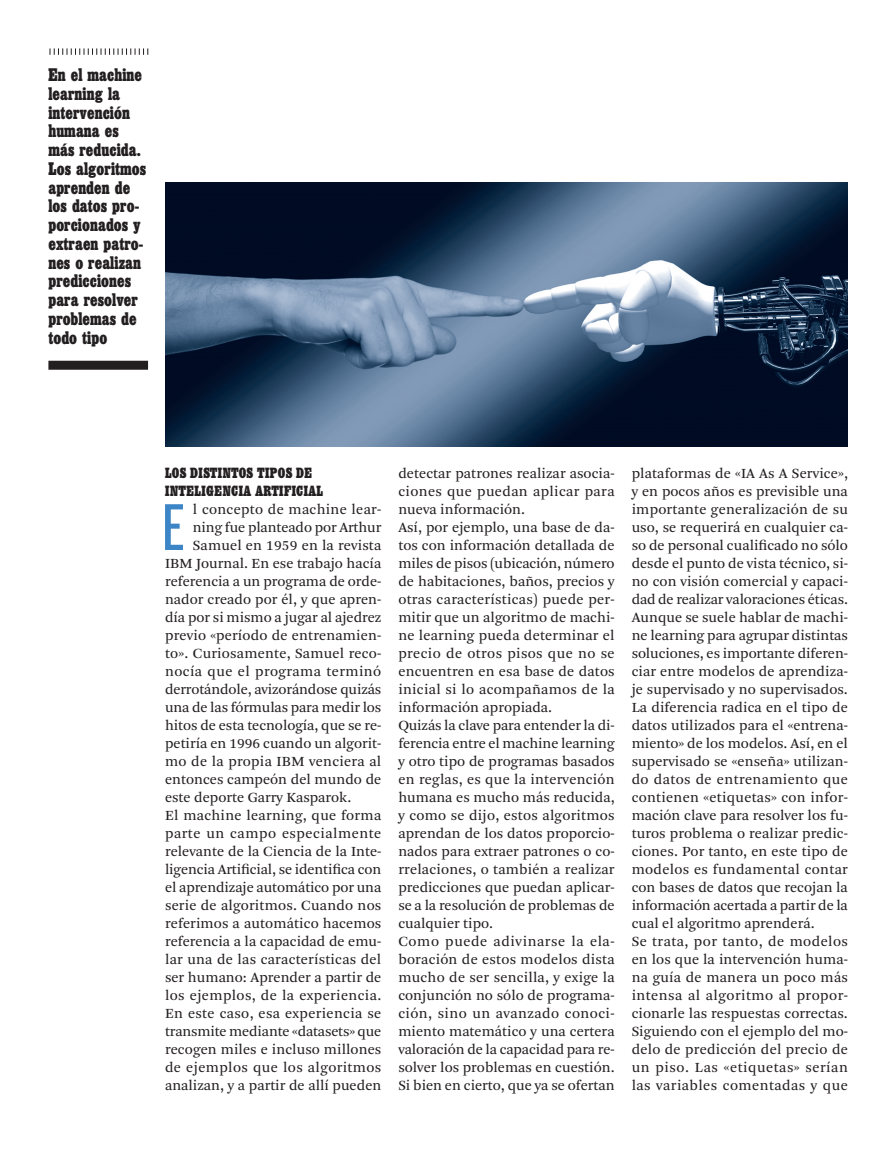
<style>
.page{position:relative;width:894px;height:1150px;background:#fff}
.page>*{position:absolute;margin:0;border:0;box-sizing:border-box;transform-origin:0 0}
.t1{font:68.7px "Knockout HTF28 Junior Featherwt";color:#3c85c6}
.t2{font:700 condensed 18px/18.8px "Egyptienne BQ";letter-spacing:.005em;color:#231f20}
.t3{font:14.7px/18px "Arnhem Pro Blond";color:#231f20}
.t4{font:14.7px "Arnhem Pro Blond";letter-spacing:.025em;color:#231f20}
.t5{font:14.7px "Arnhem Pro Blond";letter-spacing:.02em;color:#231f20}
.t6{font:700 condensed 14.7px/18px "Egyptienne BQ";letter-spacing:.015em;color:#231f20}
.t7{font:14.7px "Arnhem Pro Blond";letter-spacing:.035em;color:#231f20}
</style>
<div class="page">
<div style="left:48px;top:361px;width:100px;height:9px;background:#231f20"></div>
<svg style="left:50px;top:48px;width:99px;height:7px"></svg>
<img style="left:165px;top:182px;width:683px;height:264px">
<p class="t2" style="left:48px;top:67px;width:99px">En el machine learning la intervención humana es más reducida.<br>Los algoritmos aprenden de los datos pro&shy;porcionados y extraen patro&shy;nes o realizan predicciones para resolver problemas de todo tipo</p>
<p class="t6" style="left:165px;top:465px;width:160px">LOS DISTINTOS TIPOS DE<br>INTELIGENCIA ARTIFICIAL</p>
<h1 class="t1" style="left:162px;top:504px;width:24px">E</h1>
<p class="t5" style="left:193px;top:503px;width:190px">l concepto de machine lear-</p>
<p class="t3" style="left:193px;top:519px;width:190px">ning fue planteado por Arthur</p>
<p class="t3" style="left:193px;top:537px;width:190px">Samuel en 1959 en la revista</p>
<p class="t3" style="left:165px;top:555px;width:218px">IBM Journal. En ese trabajo hacía</p>
<p class="t3" style="left:165px;top:573px;width:218px">referencia a un programa de orde-</p>
<p class="t3" style="left:165px;top:591px;width:218px">nador creado por él, y que apren-</p>
<p class="t3" style="left:165px;top:609px;width:218px">día por si mismo a jugar al ajedrez</p>
<p class="t3" style="left:165px;top:627px;width:218px">previo «período de entrenamien-</p>
<p class="t3" style="left:165px;top:645px;width:218px">to». Curiosamente, Samuel reco-</p>
<p class="t4" style="left:165px;top:665px;width:218px">nocía que el programa terminó</p>
<p class="t3" style="left:165px;top:681px;width:218px">derrotándole, avizorándose quizás</p>
<p class="t3" style="left:165px;top:699px;width:218px">una de las fórmulas para medir los</p>
<p class="t3" style="left:165px;top:717px;width:218px">hitos de esta tecnología, que se re-</p>
<p class="t3" style="left:165px;top:735px;width:218px">petiría en 1996 cuando un algorit-</p>
<p class="t3" style="left:165px;top:753px;width:218px">mo de la propia IBM venciera al</p>
<p class="t3" style="left:165px;top:771px;width:218px">entonces campeón del mundo de</p>
<p class="t3" style="left:165px;top:789px;width:188px">este deporte Garry Kasparok.</p>
<p class="t5" style="left:165px;top:809px;width:218px">El machine learning, que forma</p>
<p class="t7" style="left:165px;top:827px;width:218px">parte un campo especialmente</p>
<p class="t3" style="left:165px;top:843px;width:218px">relevante de la Ciencia de la Inte-</p>
<p class="t3" style="left:165px;top:861px;width:218px">ligencia Artificial, se identifica con</p>
<p class="t3" style="left:165px;top:879px;width:218px">el aprendizaje automático por una</p>
<p class="t3" style="left:165px;top:897px;width:218px">serie de algoritmos. Cuando nos</p>
<p class="t3" style="left:165px;top:915px;width:218px">referimos a automático hacemos</p>
<p class="t3" style="left:165px;top:933px;width:218px">referencia a la capacidad de emu-</p>
<p class="t3" style="left:165px;top:951px;width:218px">lar una de las características del</p>
<p class="t3" style="left:165px;top:969px;width:218px">ser humano: Aprender a partir de</p>
<p class="t4" style="left:165px;top:989px;width:218px">los ejemplos, de la experiencia.</p>
<p class="t5" style="left:165px;top:1007px;width:218px">En este caso, esa experiencia se</p>
<p class="t3" style="left:165px;top:1023px;width:218px">transmite mediante «datasets» que</p>
<p class="t3" style="left:165px;top:1041px;width:218px">recogen miles e incluso millones</p>
<p class="t4" style="left:165px;top:1061px;width:218px">de ejemplos que los algoritmos</p>
<p class="t3" style="left:165px;top:1077px;width:218px">analizan, y a partir de allí pueden</p>
<p class="t3" style="left:398px;top:465px;width:218px">detectar patrones realizar asocia&shy;ciones que puedan aplicar para nueva información.<br>Así, por ejemplo, una base de da&shy;tos con información detallada de miles de pisos (ubicación, número de habitaciones, baños, precios y otras características) puede per&shy;mitir que un algoritmo de machi&shy;ne learning pueda determinar el precio de otros pisos que no se encuentren en esa base de datos inicial si lo acompañamos de la información apropiada.<br>Quizás la clave para entender la di&shy;ferencia entre el machine learning y otro tipo de programas basados en reglas, es que la intervención humana es mucho más reducida, y como se dijo, estos algoritmos aprendan de los datos proporcio&shy;nados para extraer patrones o co&shy;rrelaciones, o también a realizar predicciones que puedan aplicar&shy;se a la resolución de problemas de cualquier tipo.<br>Como puede adivinarse la ela&shy;boración de estos modelos dista mucho de ser sencilla, y exige la conjunción no sólo de programa&shy;ción, sino un avanzado conoci&shy;miento matemático y una certera valoración de la capacidad para re&shy;solver los problemas en cuestión.<br>Si bien en cierto, que ya se ofertan</p>
<p class="t3" style="left:632px;top:465px;width:218px">plataformas de «IA As A Service», y en pocos años es previsible una importante generalización de su uso, se requerirá en cualquier ca&shy;so de personal cualificado no sólo desde el punto de vista técnico, si&shy;no con visión comercial y capaci&shy;dad de realizar valoraciones éticas.<br>Aunque se suele hablar de machi&shy;ne learning para agrupar distintas soluciones, es importante diferen&shy;ciar entre modelos de aprendiza&shy;je supervisado y no supervisados.<br>La diferencia radica en el tipo de datos utilizados para el «entrena&shy;miento» de los modelos. Así, en el supervisado se «enseña» utilizan&shy;do datos de entrenamiento que contienen «etiquetas» con infor&shy;mación clave para resolver los fu&shy;turos problema o realizar predic&shy;ciones. Por tanto, en este tipo de modelos es fundamental contar con bases de datos que recojan la información acertada a partir de la cual el algoritmo aprenderá.<br>Se trata, por tanto, de modelos en los que la intervención huma&shy;na guía de manera un poco más intensa al algoritmo al propor&shy;cionarle las respuestas correctas.<br>Siguiendo con el ejemplo del mo&shy;delo de predicción del precio de un piso. Las «etiquetas» serían las variables comentadas y que</p>
</div>
